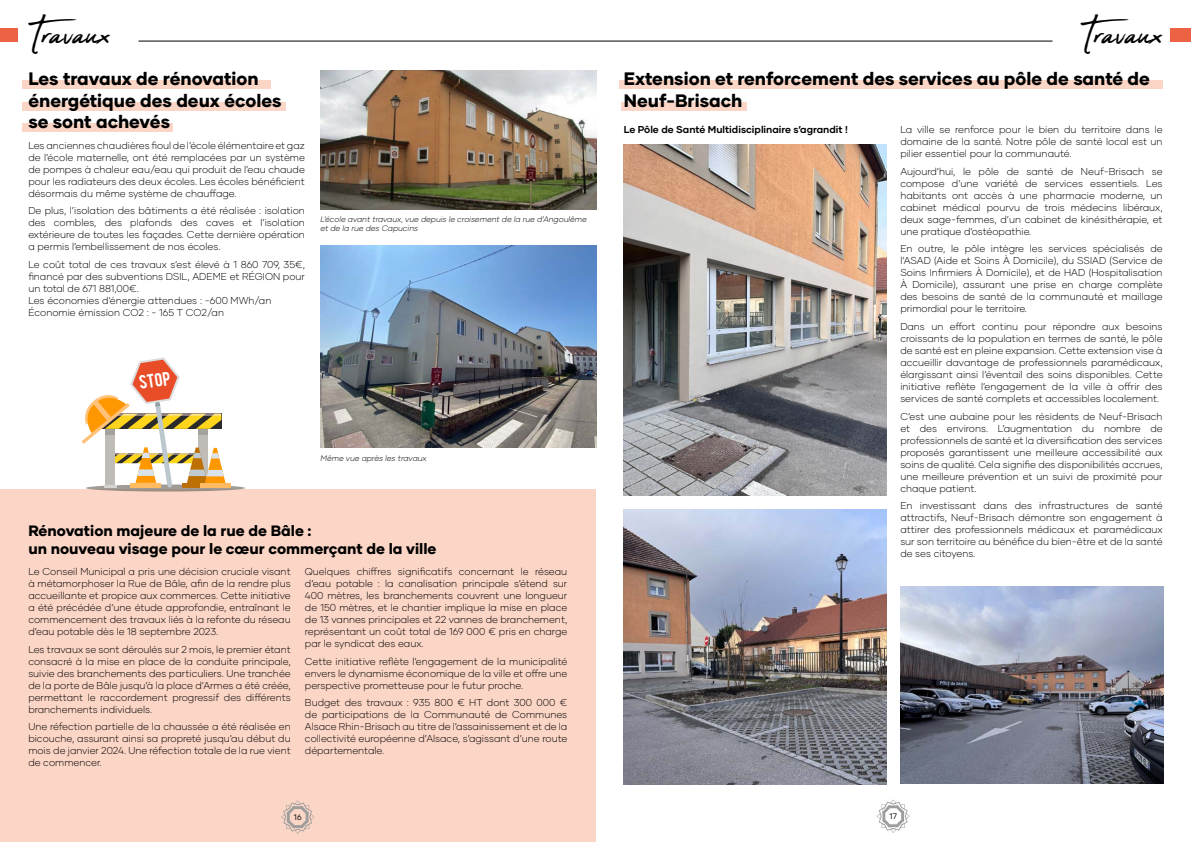
<style>
.page{position:relative;width:1191px;height:842px;background:#fff}
.page>*{position:absolute;margin:0;border:0;box-sizing:border-box;transform-origin:0 0}
.t1{font:48px "Abuget";color:#000}
.t2{font:800 18px/21.6px "Gilmer";color:#000}
.t3{font:15.1px "Bebas";color:#fff}
.t4{font:800 15px/18px "Gilmer";color:#000}
.t5{font:300 10px/12px "Gilmer";color:#000;text-align:justify}
.t6{font:700 10px "Gilmer";color:#000}
.t7{font:italic 300 8px/9.6px "Gilmer";color:#000}
.t8{font:8px "Gilmer";color:#000}
</style>
<div class="page">
<div style="left:23px;top:80px;width:248px;height:9px;background:#fbd5c5"></div>
<div style="left:23px;top:103px;width:263px;height:8px;background:#fbd5c5"></div>
<div style="left:23px;top:124px;width:150px;height:8px;background:#fbd5c5"></div>
<div style="left:619px;top:80px;width:543px;height:9px;background:#fbd5c5"></div>
<div style="left:621px;top:103px;width:125px;height:8px;background:#fbd5c5"></div>
<img style="left:320px;top:71px;width:276px;height:138px">
<img style="left:320px;top:245px;width:276px;height:203px">
<div style="left:0;top:489px;width:595px;height:353px;background:#fbd5c5"></div>
<svg style="left:86px;top:484px;width:159px;height:7px"></svg>
<div style="left:200px;top:483px;width:30px;height:5px;background:#ffbb61"></div>
<svg style="left:81px;top:357px;width:145px;height:131px"></svg>
<hr style="left:138px;top:41px;width:914px;height:1px;background:#000">
<div style="left:0;top:28px;width:17px;height:14px;background:#ec6242"></div>
<div style="left:1170px;top:28px;width:21px;height:14px;background:#ec6242"></div>
<img style="left:624px;top:509px;width:262px;height:276px">
<img style="left:623px;top:145px;width:263px;height:350px">
<img style="left:900px;top:587px;width:263px;height:196px">
<svg style="left:281px;top:800px;width:33px;height:34px"></svg>
<svg style="left:876px;top:799px;width:33px;height:34px"></svg>
<h1 class="t1" style="left:29px;top:8px;width:83px">Travaux</h1>
<h1 class="t1" style="left:1080px;top:8px;width:83px">Travaux</h1>
<h2 class="t2" style="left:624px;top:68px;width:527px">Extension et renforcement des services au pôle de santé de<br>Neuf-Brisach</h2>
<p class="t6" style="left:624px;top:123px;width:225px">Le Pôle de Santé Multidisciplinaire s’agrandit !</p>
<p class="t5" style="left:900px;top:123px;width:264px">La ville se renforce pour le bien du territoire dans le domaine de la santé. Notre pôle de santé local est un pilier essentiel pour la communauté.</p>
<p class="t5" style="left:900px;top:165px;width:264px">Aujourd’hui, le pôle de santé de Neuf-Brisach se compose d’une variété de services essentiels. Les habitants ont accès à une pharmacie moderne, un cabinet médical pourvu de trois médecins libéraux, deux sage-femmes, d’un cabinet de kinésithérapie, et une pratique d’ostéopathie.</p>
<p class="t5" style="left:900px;top:243px;width:264px">En outre, le pôle intègre les services spécialisés de l’ASAD (Aide et Soins À Domicile), du SSIAD (Service de Soins Infirmiers À Domicile), et de HAD (Hospitalisation À Domicile), assurant une prise en charge complète des besoins de santé de la communauté et maillage primordial pour le territoire.</p>
<p class="t5" style="left:900px;top:320px;width:264px">Dans un effort continu pour répondre aux besoins croissants de la population en termes de santé, le pôle de santé est en pleine expansion. Cette extension vise à accueillir davantage de professionnels paramédicaux, élargissant ainsi l’éventail des soins disponibles. Cette initiative reflète l’engagement de la ville à offrir des services de santé complets et accessibles localement.</p>
<p class="t5" style="left:900px;top:410px;width:264px">C’est une aubaine pour les résidents de Neuf-Brisach et des environs. L’augmentation du nombre de professionnels de santé et la diversification des services proposés garantissent une meilleure accessibilité aux soins de qualité. Cela signifie des disponibilités accrues, une meilleure prévention et un suivi de proximité pour chaque patient.</p>
<p class="t5" style="left:900px;top:500px;width:264px">En investissant dans des infrastructures de santé attractifs, Neuf-Brisach démontre son engagement à attirer des professionnels médicaux et paramédicaux sur son territoire au bénéfice du bien-être et de la santé de ses citoyens.</p>
<h2 class="t2" style="left:28px;top:68px;width:255px">Les travaux de rénovation énergétique des deux écoles se sont achevés</h2>
<p class="t5" style="left:28px;top:139px;width:278px">Les anciennes chaudières fioul de l’école élémentaire et gaz de l’école maternelle, ont été remplacées par un système de pompes à chaleur eau/eau qui produit de l’eau chaude pour les radiateurs des deux écoles. Les écoles bénéficient désormais du même système de chauffage.</p>
<p class="t5" style="left:28px;top:205px;width:278px">De plus, l’isolation des bâtiments a été réalisée : isolation des combles, des plafonds des caves et l’isolation extérieure de toutes les façades. Cette dernière opération a permis l’embellissement de nos écoles.</p>
<p class="t5" style="left:28px;top:259px;width:278px;text-align:left">Le coût total de ces travaux s’est élevé à 1 860 709, 35€, financé par des subventions DSIL, ADEME et RÉGION pour un total de 671 881,00€.<br>Les économies d’énergie attendues : -600 MWh/an Économie émission CO2 : - 165 T CO2/an</p>
<p class="t7" style="left:320px;top:214px;width:269px">L’école avant travaux,vue depuis le croisement de la rue d’Angoulême et de la rue des Capucins</p>
<h3 class="t3" style="left:137px;top:372px;width:33px;rotate:-9deg">STOP</h3>
<p class="t7" style="left:320px;top:453px;width:109px">Même vue après les travaux</p>
<h3 class="t4" style="left:28px;top:522px;width:410px">Rénovation majeure de la rue de Bâle :<br>un nouveau visage pour le cœur commerçant de la ville</h3>
<p class="t5" style="left:28px;top:565px;width:264px">Le Conseil Municipal a pris une décision cruciale visant à métamorphoser la Rue de Bâle, afin de la rendre plus accueillante et propice aux commerces. Cette initiative a été précédée d’une étude approfondie, entraînant le commencement des travaux liés à la refonte du réseau d’eau potable dès le 18 septembre 2023.</p>
<p class="t5" style="left:28px;top:643px;width:264px">Les travaux se sont déroulés sur 2 mois, le premier étant consacré à la mise en place de la conduite principale, suivie des branchements des particuliers. Une tranchée de la porte de Bâle jusqu’à la place d’Armes a été créée, permettant le raccordement progressif des différents branchements individuels.</p>
<p class="t5" style="left:28px;top:720px;width:264px">Une réfection partielle de la chaussée a été réalisée en bicouche, assurant ainsi sa propreté jusqu’au début du mois de janvier 2024. Une réfection totale de la rue vient de commencer.</p>
<p class="t5" style="left:305px;top:565px;width:264px">Quelques chiffres significatifs concernant le réseau d’eau potable : la canalisation principale s’étend sur 400 mètres, les branchements couvrent une longueur de 150 mètres, et le chantier implique la mise en place de 13 vannes principales et 22 vannes de branchement, représentant un coût total de 169 000 € pris en charge par le syndicat des eaux.</p>
<p class="t5" style="left:305px;top:655px;width:264px">Cette initiative reflète l’engagement de la municipalité envers le dynamisme économique de la ville et offre une perspective prometteuse pour le futur proche.</p>
<p class="t5" style="left:305px;top:696px;width:264px">Budget des travaux : 935 800 € HT dont 300 000 € de participations de la Communauté de Communes Alsace Rhin-Brisach au titre de l’assainissement et de la collectivité européenne d’Alsace, s’agissant d’une route départementale.</p>
<p class="t8" style="left:294px;top:812px;width:9px">16</p>
<p class="t8" style="left:889px;top:812px;width:9px">17</p>
</div>
